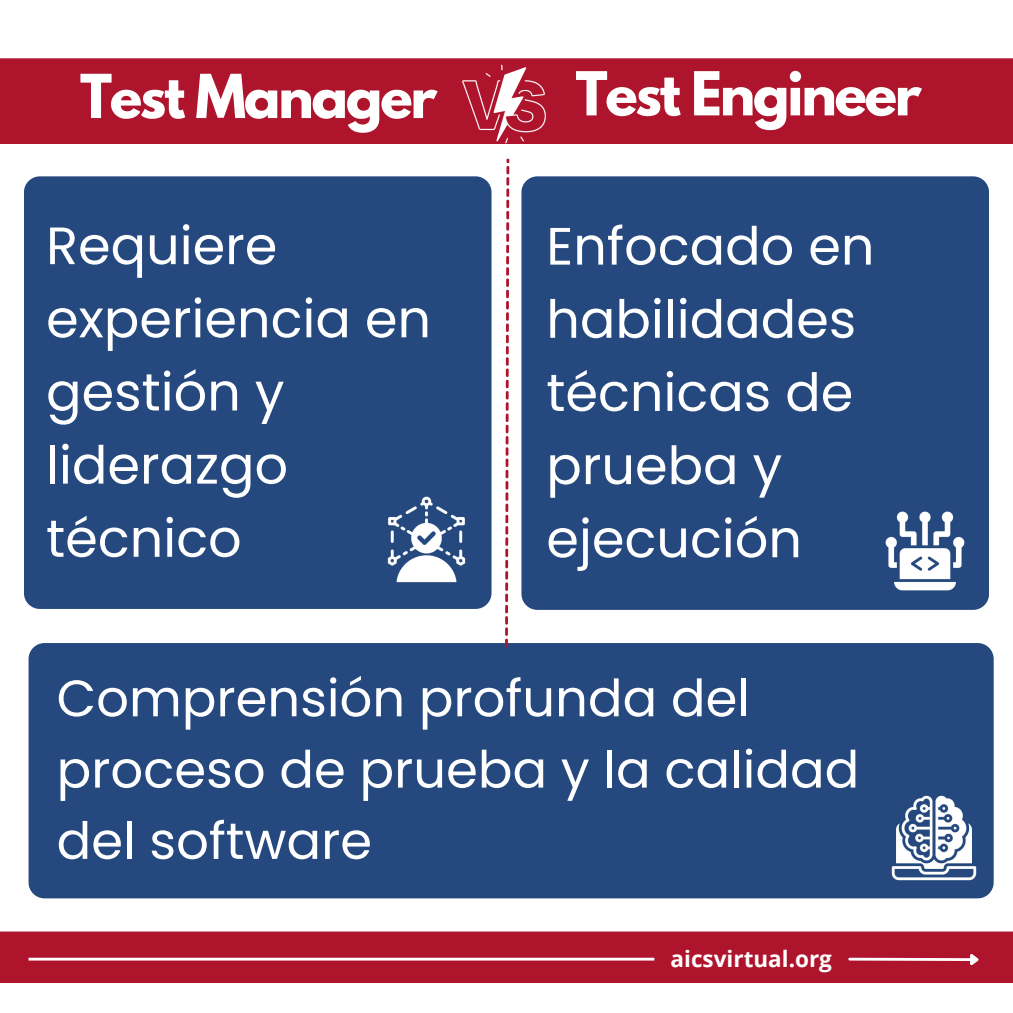
<style>
.page{position:relative;width:1013px;height:1013px;background:#fff}
.page>*{position:absolute;margin:0;border:0;box-sizing:border-box;transform-origin:0 0}
.t1{font:700 53.62px "League Spartan";letter-spacing:-.04em;color:#fff}
.t2{font:52.5px/73.1px "Poppins";color:#fff}
.t3{font:51.25px/71.2px "Poppins";color:#fff}
.t4{font:700 22.5px "Open Sans";color:#fff}
</style>
<div class="page">
<div style="left:0;top:931px;width:1012px;height:52px;background:#ae152d"></div>
<hr style="left:29px;top:957px;width:625px;height:3px;background:#fff">
<svg style="left:846px;top:951px;width:135px;height:18px;background:#bb3b4f"></svg>
<div style="left:0;top:58px;width:1012px;height:86px;background:#ae152d"></div>
<img style="left:461px;top:61px;width:86px;height:83px">
<div style="left:24px;top:176px;width:467px;height:433px;background:#25497e;border-radius:16px"></div>
<div style="left:521px;top:176px;width:468px;height:434px;background:#25497e;border-radius:16px"></div>
<div style="left:29px;top:643px;width:964px;height:255px;background:#25497e;border-radius:16px"></div>
<img style="left:387px;top:496px;width:79px;height:87px">
<img style="left:885px;top:511px;width:80px;height:80px">
<img style="left:891px;top:795px;width:86px;height:86px">
<svg style="left:505px;top:159px;width:4px;height:488px"></svg>
<p class="t1" style="left:80px;top:70px;width:358px">Test Manager</p>
<p class="t1" style="left:575px;top:67px;width:347px">Test Engineer</p>
<p class="t2" style="left:46px;top:209px;width:386px">Requiere experiencia en gestión y liderazgo</p>
<p class="t2" style="left:46px;top:502px;width:197px">técnico</p>
<p class="t2" style="left:546px;top:210px;width:330px">Enfocado en habilidades técnicas de prueba y ejecución</p>
<p class="t3" style="left:57px;top:662px;width:804px">Comprensión profunda del proceso de prueba y la calidad del software</p>
<p class="t4" style="left:670px;top:943px;width:163px">aicsvirtual.org</p>
</div>
